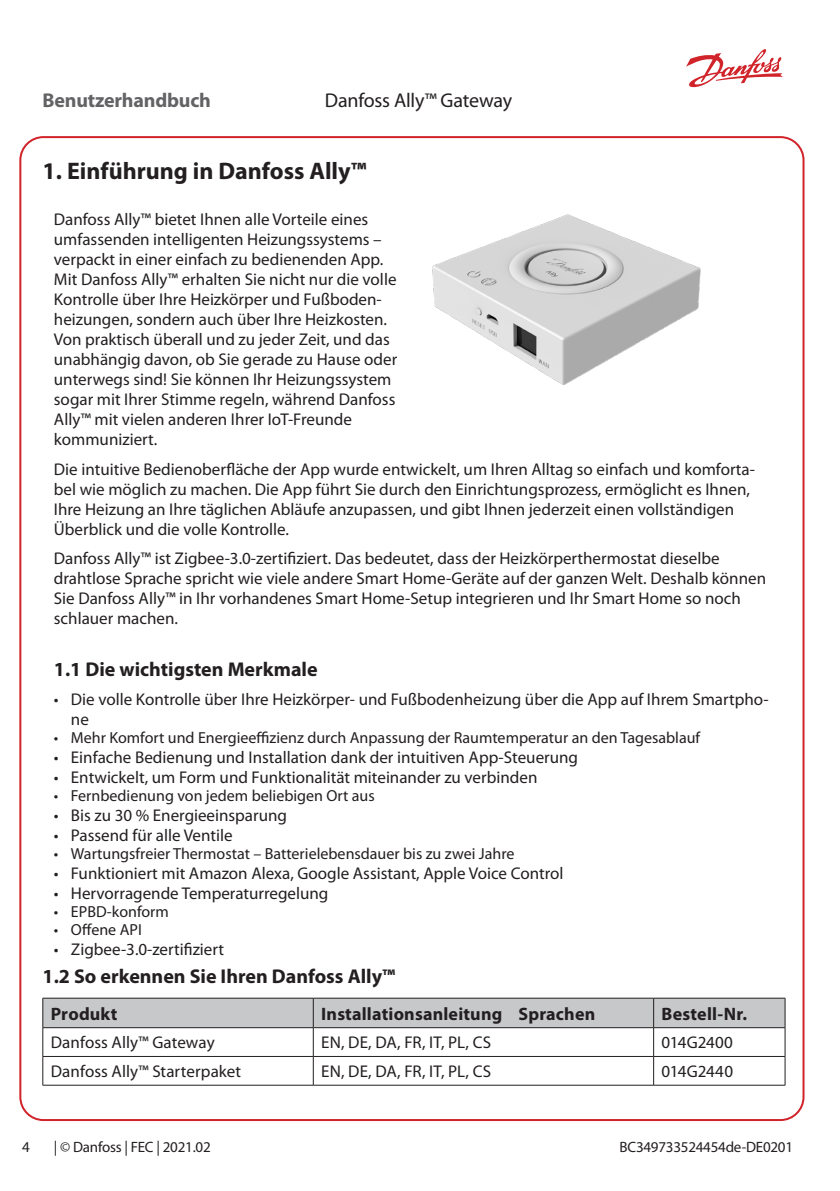
<style>
.page{position:relative;width:840px;height:1191px;background:#fff}
.page>*{position:absolute;margin:0;border:0;box-sizing:border-box;transform-origin:0 0}
.Paragraph_Style_3{font:700 24px "Myriad Pro";color:#231f20}
.Drawing_text{font:700 20px "Myriad Pro";color:#231f20}
.t1{font:20px "Myriad Pro";letter-spacing:-.01em;color:#231f20}
.t2{font:700 20px "Myriad Pro";letter-spacing:-.01em;color:#636366}
.Body_copy{font:700 18px "Myriad Pro";letter-spacing:.01em;color:#231f20}
.Drawing_text-2{font:17px/20px "Myriad Pro";color:#231f20}
.Body_copy-2{font:17px "Myriad Pro";letter-spacing:.005em;color:#231f20}
.t3{font:16px "Myriad Pro";color:#231f20}
.t4{font:15px "Myriad Pro";letter-spacing:-.015em;color:#231f20}
</style>
<div class="page">
<svg style="left:686px;top:49px;width:96px;height:39px"></svg>
<img style="left:432px;top:214px;width:269px;height:171px">
<hr style="left:43px;top:997px;width:270px;height:1px;background:#231f20">
<hr style="left:313px;top:997px;width:340px;height:1px;background:#231f20">
<hr style="left:653px;top:997px;width:131px;height:1px;background:#231f20">
<svg style="left:42px;top:998px;width:743px;height:87px"></svg>
<hr style="left:43px;top:1084px;width:270px;height:1px;background:#231f20">
<hr style="left:313px;top:1084px;width:340px;height:1px;background:#231f20">
<hr style="left:653px;top:1084px;width:131px;height:1px;background:#231f20">
<p class="t2" style="left:43px;top:89px;width:170px">Benutzerhandbuch</p>
<p class="t1" style="left:325px;top:89px;width:189px">Danfoss Ally™ Gateway</p>
<p class="Paragraph_Style_3" style="left:43px;top:157px;width:325px">1. Einführung in Danfoss Ally™</p>
<p class="Drawing_text-2" style="left:54px;top:210px;width:344px">Danfoss Ally™ bietet Ihnen alle Vorteile eines umfassenden intelligenten Heizungssystems – verpackt in einer einfach zu bedienenden App.<br>Mit Danfoss Ally™ erhalten Sie nicht nur die volle Kontrolle über Ihre Heizkörper und Fußboden&shy;heizungen, sondern auch über Ihre Heizkosten.<br>Von praktisch überall und zu jeder Zeit, und das unabhängig davon, ob Sie gerade zu Hause oder unterwegs sind! Sie können Ihr Heizungssystem sogar mit Ihrer Stimme regeln, während Danfoss Ally™ mit vielen anderen Ihrer IoT-Freunde kommuniziert.</p>
<p class="Drawing_text-2" style="left:54px;top:459px;width:702px">Die intuitive Bedienoberfläche der App wurde entwickelt, um Ihren Alltag so einfach und komforta&shy;bel wie möglich zu machen. Die App führt Sie durch den Einrichtungsprozess, ermöglicht es Ihnen, Ihre Heizung an Ihre täglichen Abläufe anzupassen, und gibt Ihnen jederzeit einen vollständigen Überblick und die volle Kontrolle.</p>
<p class="Drawing_text-2" style="left:54px;top:548px;width:713px">Danfoss Ally™ ist Zigbee-3.0-zertifiziert. Das bedeutet, dass der Heizkörperthermostat dieselbe drahtlose Sprache spricht wie viele andere Smart Home-Geräte auf der ganzen Welt. Deshalb können Sie Danfoss Ally™ in Ihr vorhandenes Smart Home-Setup integrieren und Ihr Smart Home so noch schlauer machen.</p>
<p class="Drawing_text" style="left:54px;top:657px;width:265px">1.1 Die wichtigsten Merkmale</p>
<p class="Drawing_text-2" style="left:71px;top:690px;width:699px;text-indent:-17px">• Die volle Kontrolle über Ihre Heizkörper- und Fußbodenheizung über die App auf Ihrem Smartpho&shy;ne</p>
<p class="t3" style="left:54px;top:729px;width:647px">• Mehr Komfort und Energieeffizienz durch Anpassung der Raumtemperatur an den Tagesablauf</p>
<p class="Drawing_text-2" style="left:54px;top:748px;width:525px">• Einfache Bedienung und Installation dank der intuitiven App-Steuerung</p>
<p class="Drawing_text-2" style="left:54px;top:768px;width:485px">• Entwickelt, um Form und Funktionalität miteinander zu verbinden</p>
<p class="t3" style="left:54px;top:787px;width:322px">• Fernbedienung von jedem beliebigen Ort aus</p>
<p class="Drawing_text-2" style="left:54px;top:806px;width:234px">• Bis zu 30 % Energieeinsparung</p>
<p class="Drawing_text-2" style="left:54px;top:826px;width:180px">• Passend für alle Ventile</p>
<p class="t3" style="left:54px;top:845px;width:462px">• Wartungsfreier Thermostat – Batterielebensdauer bis zu zwei Jahre</p>
<p class="Drawing_text-2" style="left:54px;top:864px;width:511px">• Funktioniert mit Amazon Alexa, Google Assistant, Apple Voice Control</p>
<p class="Drawing_text-2" style="left:54px;top:884px;width:276px">• Hervorragende Temperaturregelung</p>
<p class="t3" style="left:54px;top:903px;width:116px">• EPBD-konform</p>
<p class="t3" style="left:54px;top:921px;width:89px">• Offene API</p>
<p class="Drawing_text-2" style="left:54px;top:940px;width:171px">• Zigbee-3.0-zertifiziert</p>
<p class="Drawing_text" style="left:43px;top:964px;width:354px">1.2 So erkennen Sie Ihren Danfoss Ally™</p>
<p class="Body_copy" style="left:51px;top:1003px;width:68px">Produkt</p>
<p class="Body_copy" style="left:321px;top:1003px;width:275px">Installationsanleitung ‒ Sprachen</p>
<p class="Body_copy" style="left:661px;top:1003px;width:87px">Bestell-Nr.</p>
<p class="Body_copy-2" style="left:51px;top:1033px;width:165px">Danfoss Ally™ Gateway</p>
<p class="Body_copy-2" style="left:321px;top:1033px;width:171px">EN, DE, DA, FR, IT, PL, CS</p>
<p class="Body_copy-2" style="left:661px;top:1033px;width:73px">014G2400</p>
<p class="Body_copy-2" style="left:51px;top:1062px;width:192px">Danfoss Ally™ Starterpaket</p>
<p class="Body_copy-2" style="left:321px;top:1062px;width:171px">EN, DE, DA, FR, IT, PL, CS</p>
<p class="Body_copy-2" style="left:661px;top:1062px;width:73px">014G2440</p>
<p class="t4" style="left:22px;top:1138px;width:9px">4</p>
<p class="t4" style="left:54px;top:1139px;width:158px">| © Danfoss | FEC | 2021.02</p>
<p class="t4" style="left:619px;top:1139px;width:175px">BC349733524454de-DE0201</p>
</div>
